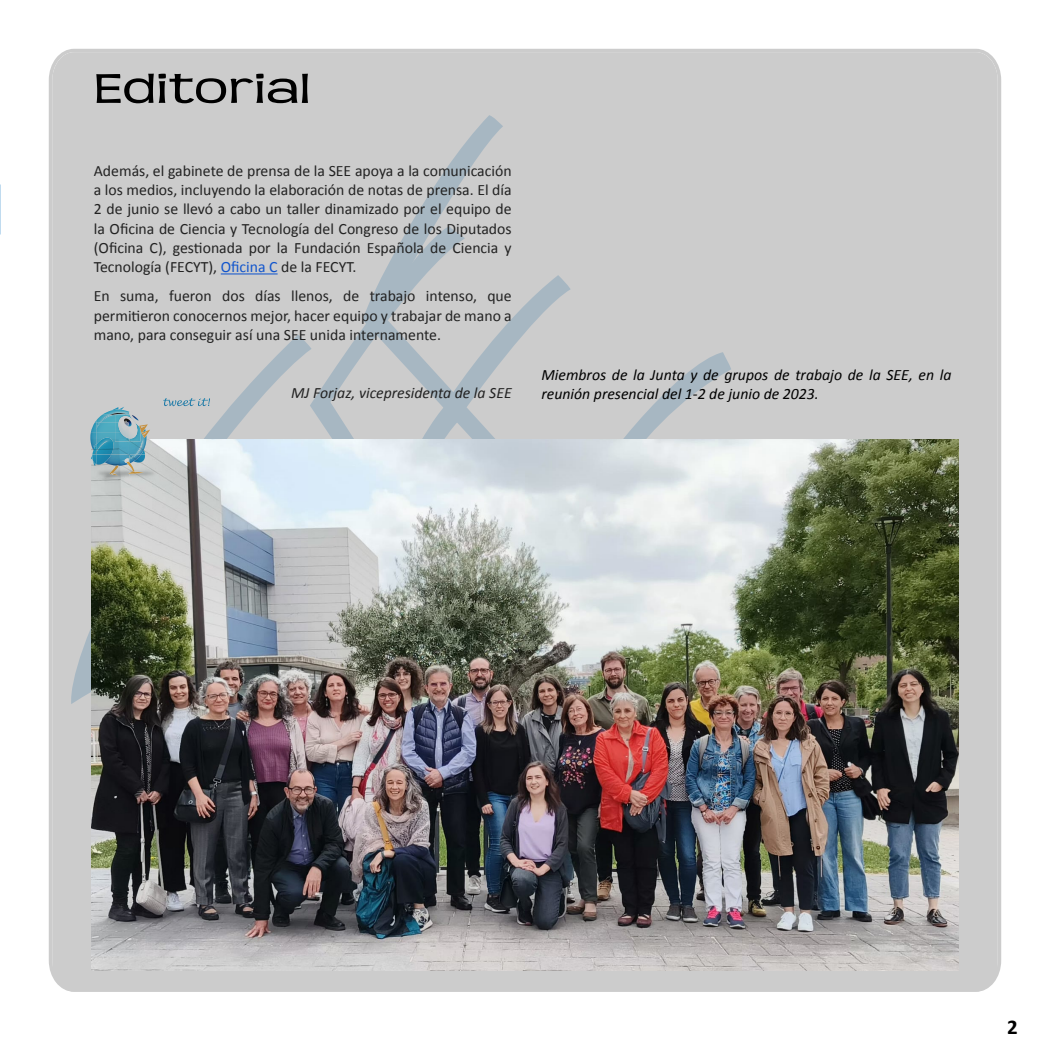
<style>
.page{position:relative;width:1050px;height:1050px;background:#fff}
.page>*{position:absolute;margin:0;border:0;box-sizing:border-box;transform-origin:0 0}
.TITULO_OK{font:43.75px "Teen";color:#000;scale:1.29 1}
.t1{font:700 21px "Calibri";color:#000}
.t2{font:15.75px/19.2px "Calibri";color:#222;text-align:justify}
.t3{font:italic 15.75px/19.2px "Calibri";color:#000}
.t4{font:italic 15.75px "Calibri";color:#222}
.s1{color:#15c}
</style>
<div class="page">
<div style="left:49px;top:49px;width:952px;height:943px;background:#ccc"></div>
<hr style="left:221px;top:273px;width:57px;height:1px;background:#15c">
<img style="left:92px;top:439px;width:866px;height:532px">
<svg style="left:76px;top:366px;width:146px;height:131px;background:#b9c4c7"></svg>
<p class="TITULO_OK" style="left:94px;top:62px;width:169px">Editorial</p>
<p class="t2" style="left:94px;top:161px;width:419px">Además, el gabinete de prensa de la SEE apoya a la comunicación a los medios, incluyendo la elaboración de notas de prensa. El día 2 de junio se llevó a cabo un taller dinamizado por el equipo de la Oficina de Ciencia y Tecnología del Congreso de los Diputados (Oficina C), gestionada por la Fundación Española de Ciencia y Tecnología (FECYT), <span class="s1">Oficina C</span> de la FECYT.</p>
<p class="t2" style="left:94px;top:287px;width:419px">En suma, fueron dos días llenos, de trabajo intenso, que permitieron conocernos mejor, hacer equipo y trabajar de mano a mano, para conseguir así una SEE unida internamente.</p>
<p class="t4" style="left:291px;top:383px;width:222px">MJ Forjaz, vicepresidenta de la SEE</p>
<p class="t3" style="left:542px;top:364px;width:412px">Miembros de la Junta y de grupos de trabajo de la SEE, en la reunión presencial del 1-2 de junio de 2023.</p>
<h2 class="t1" style="left:1007px;top:1013px;width:12px">2</h2>
</div>
